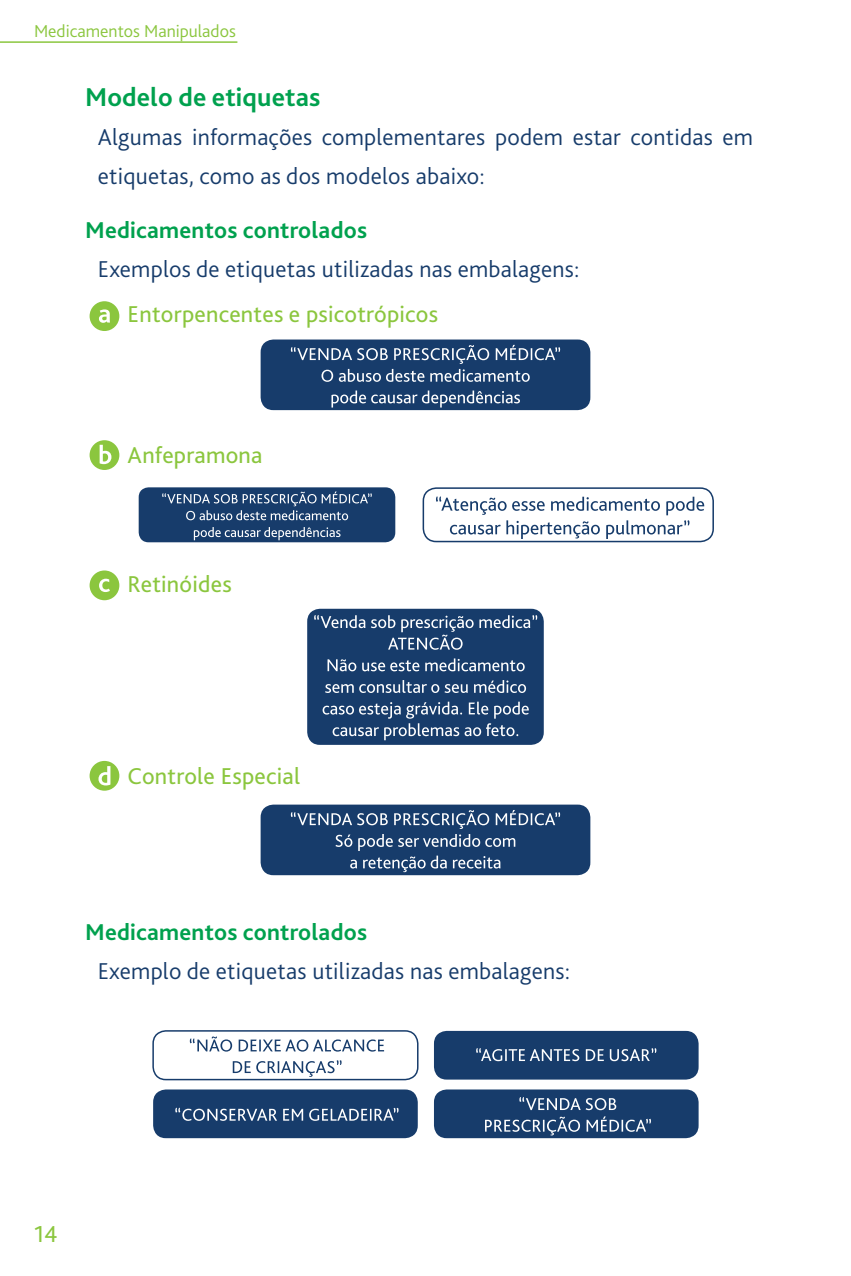
<style>
.page{position:relative;width:851px;height:1276px;background:#fff}
.page>*{position:absolute;margin:0;border:0;box-sizing:border-box;transform-origin:0 0}
.t1{font:700 27px "Bliss Pro";letter-spacing:.005em;color:#00a14e}
.t2{font:300 24px/39px "Bliss Pro";letter-spacing:.01em;color:#173c6b}
.t3{font:24px "Bliss Pro";letter-spacing:.01em;color:#8bc63e}
.t4{font:700 24px "Bliss Pro";letter-spacing:.01em;color:#00a14e}
.t5{font:300 18px "Bliss Pro";color:#8bc63e}
</style>
<div class="page">
<hr style="left:0;top:41px;width:237px;height:2px;background:#8bc63e">
<div style="left:90px;top:761px;width:29px;height:29px;background:#8bc63e;border-radius:50%"></div>
<svg style="left:98px;top:766px;width:12px;height:19px"></svg>
<div style="left:90px;top:570px;width:29px;height:30px;background:#8bc63e;border-radius:50%"></div>
<svg style="left:99px;top:579px;width:11px;height:13px"></svg>
<div style="left:90px;top:440px;width:29px;height:30px;background:#8bc63e;border-radius:50%"></div>
<svg style="left:100px;top:445px;width:11px;height:19px"></svg>
<div style="left:90px;top:301px;width:29px;height:30px;background:#8bc63e;border-radius:50%"></div>
<svg style="left:99px;top:309px;width:11px;height:14px"></svg>
<div style="left:260px;top:804px;width:330px;height:71px;background:#173c6b;border-radius:13px"></div>
<svg style="left:291px;top:810px;width:269px;height:62px"></svg>
<div style="left:307px;top:609px;width:236px;height:136px;background:#173c6b;border-radius:13px"></div>
<svg style="left:322px;top:701px;width:206px;height:39px"></svg>
<svg style="left:325px;top:680px;width:201px;height:13px"></svg>
<svg style="left:327px;top:658px;width:197px;height:13px"></svg>
<svg style="left:314px;top:615px;width:223px;height:35px"></svg>
<div style="left:152px;top:1030px;width:266px;height:50px;border:2px solid #173c6b;border-radius:13px"></div>
<div style="left:434px;top:1031px;width:264px;height:48px;background:#173c6b;border-radius:13px"></div>
<div style="left:153px;top:1089px;width:264px;height:49px;background:#173c6b;border-radius:13px"></div>
<div style="left:434px;top:1089px;width:264px;height:49px;background:#173c6b;border-radius:13px"></div>
<svg style="left:233px;top:1060px;width:108px;height:17px"></svg>
<svg style="left:190px;top:1036px;width:194px;height:15px"></svg>
<svg style="left:476px;top:1048px;width:180px;height:13px"></svg>
<svg style="left:175px;top:1107px;width:223px;height:14px"></svg>
<svg style="left:485px;top:1116px;width:166px;height:19px"></svg>
<svg style="left:519px;top:1097px;width:97px;height:13px"></svg>
<div style="left:422px;top:487px;width:291px;height:55px;border:2px solid #173c6b;border-radius:13px"></div>
<svg style="left:436px;top:496px;width:268px;height:43px"></svg>
<div style="left:139px;top:487px;width:256px;height:55px;background:#173c6b;border-radius:10px"></div>
<svg style="left:194px;top:527px;width:146px;height:13px"></svg>
<svg style="left:162px;top:491px;width:210px;height:29px"></svg>
<div style="left:260px;top:339px;width:330px;height:71px;background:#173c6b;border-radius:13px"></div>
<svg style="left:331px;top:390px;width:189px;height:17px"></svg>
<svg style="left:291px;top:345px;width:269px;height:37px"></svg>
<p class="t5" style="left:34px;top:20px;width:203px">Medicamentos Manipulados</p>
<p class="t1" style="left:85px;top:80px;width:237px">Modelo de etiquetas</p>
<p class="t2" style="left:98px;top:117px;width:656px">Algumas informações complementares podem estar contidas em etiquetas, como as dos modelos abaixo:</p>
<p class="t4" style="left:85px;top:215px;width:283px">Medicamentos controlados</p>
<p class="t2" style="left:98px;top:249px;width:483px">Exemplos de etiquetas utilizadas nas embalagens:</p>
<p class="t3" style="left:128px;top:299px;width:312px">Entorpencentes e psicotrópicos</p>
<p class="t3" style="left:128px;top:440px;width:136px">Anfepramona</p>
<p class="t3" style="left:128px;top:569px;width:106px">Retinóides</p>
<p class="t3" style="left:128px;top:761px;width:174px">Controle Especial</p>
<p class="t4" style="left:85px;top:917px;width:283px">Medicamentos controlados</p>
<p class="t2" style="left:98px;top:951px;width:474px">Exemplo de etiquetas utilizadas nas embalagens:</p>
<p class="t3" style="left:34px;top:1218px;width:25px">14</p>
</div>
